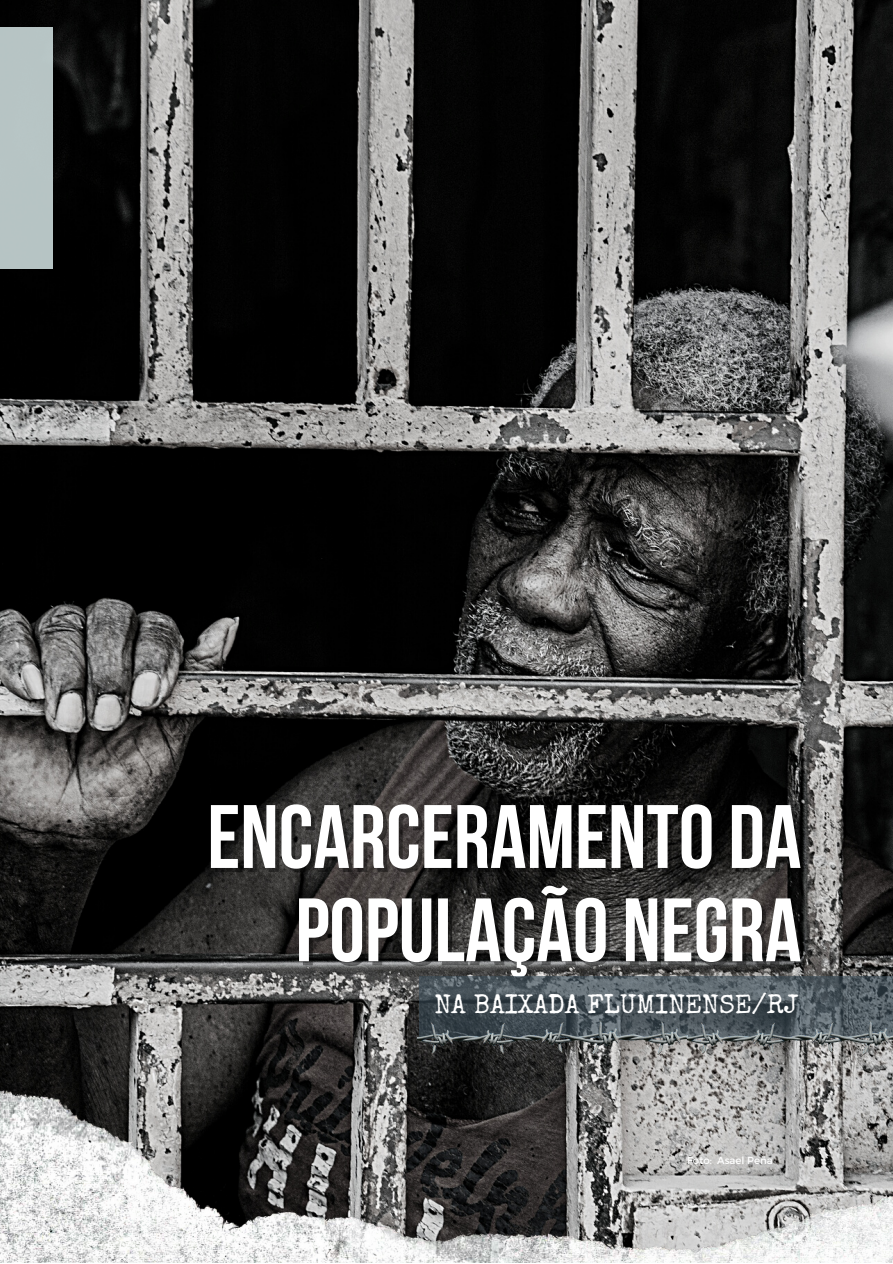
<style>
.page{position:relative;width:893px;height:1264px;background:#fff}
.page>*{position:absolute;margin:0;border:0;box-sizing:border-box;transform-origin:0 0}
.t1{font:89.85px/93.3px "Bebas Neue Cyrillic";color:#fff;text-align:right}
.t2{font:26.7px "Special Elite";color:#fff}
.t3{font:10.2px "Montserrat";color:#fff}
</style>
<div class="page">
<img style="left:0;top:0;width:892px;height:1045px">
<div style="left:0;top:27px;width:53px;height:242px;background:#b7c4c4"></div>
<img style="left:0;top:1045px;width:892px;height:217px">
<svg style="left:419px;top:975px;width:473px;height:45px"></svg>
<img style="left:417px;top:1020px;width:475px;height:35px">
<p class="t1" style="left:207px;top:798px;width:595px">ENCARCERAMENTO DA<br>POPULAÇÃO NEGRA</p>
<p class="t2" style="left:434px;top:993px;width:365px">NA BAIXADA FLUMINENSE/RJ</p>
<p class="t3" style="left:687px;top:1153px;width:87px">Foto: Asael Peña</p>
</div>
